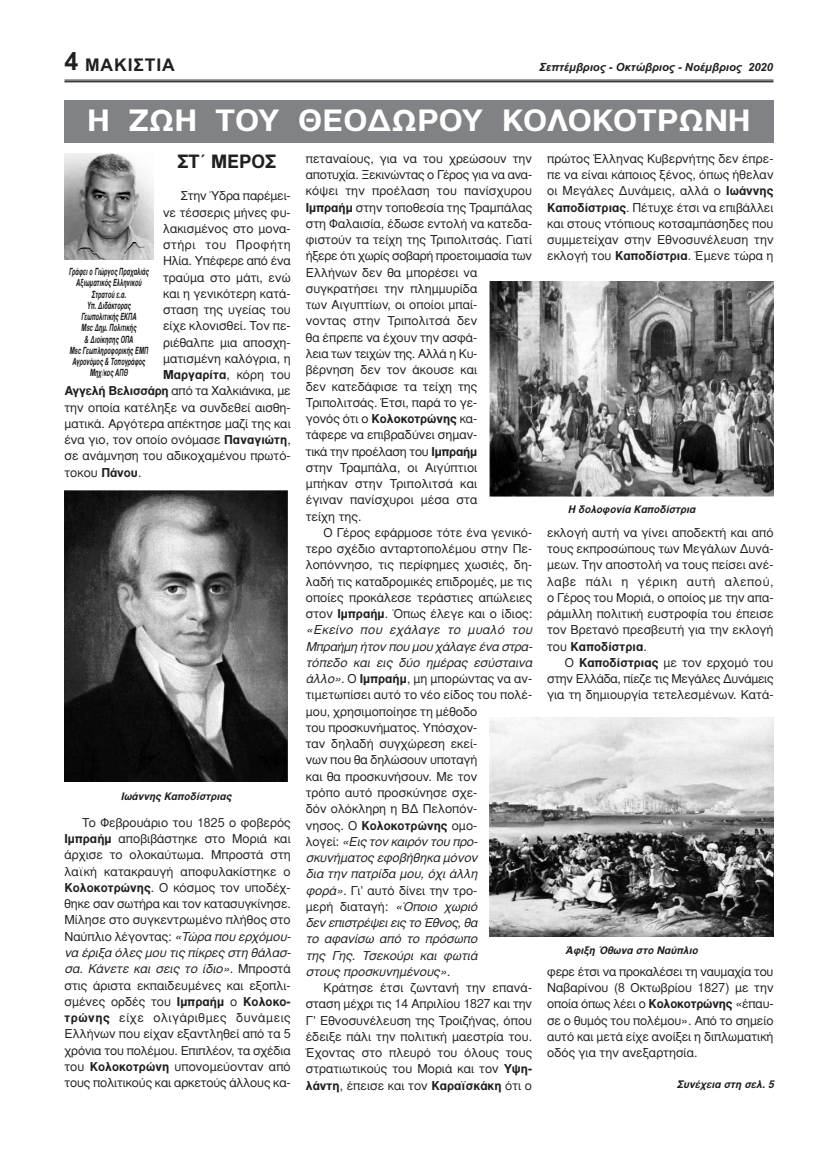
<style>
.page{position:relative;width:838px;height:1157px;background:#fff}
.page>*{position:absolute;margin:0;border:0;box-sizing:border-box;transform-origin:0 0}
.t1{font:700 30px "Gr Helvetica";color:#fff;scale:1.1 1}
.t2{font:700 18.75px "Gr Helvetica";color:#231f20}
.t3{font:700 17.5px "Arial";letter-spacing:.05em;color:#231f20}
.t4{font:12.5px/16.2px "Gr Helvetica";color:#231f20;text-align:justify}
.t5{font:12.5px "Gr Helvetica";letter-spacing:-.02em;color:#231f20}
.t6{font:700 12.5px "Gr Helvetica";color:#231f20}
.t7{font:12.5px "Gr Helvetica";letter-spacing:.04em;color:#231f20}
.t8{font:italic 700 11.25px "Arial";color:#231f20}
.t9{font:italic 700 10.62px "Gr Helvetica";color:#231f20}
.t10{font:700 10px/11.2px "Gr Helvetica";color:#231f20;text-align:center;scale:.6 1}
.s1{font-size:25px}
.s2{font-weight:400}
.s3{font-weight:700}
.s4{font-style:italic}
</style>
<div class="page">
<hr style="left:64px;top:80px;width:709px;height:1px;background:#231f20">
<hr style="left:64px;top:81px;width:709px;height:1px;background:#231f20">
<div style="left:64px;top:100px;width:709px;height:43px;background:#808285"></div>
<img style="left:64px;top:153px;width:89px;height:106px">
<img style="left:64px;top:490px;width:223px;height:291px">
<img style="left:490px;top:282px;width:283px;height:214px">
<img style="left:490px;top:717px;width:283px;height:219px">
<h3 class="t3" style="left:64px;top:54px;width:112px"><span class="s1">4</span> ΜΑΚΙΣΤΙΑ</h3>
<p class="t8" style="left:539px;top:60px;width:235px">Σεπτέμβριος - Οκτώβριος - Νοέμβριος 2020</p>
<h1 class="t1" style="left:87px;top:105px;width:604px">Η ΖΩΗ ΤΟΥ ΘΕΟΔΩΡΟΥ ΚΟΛΟΚΟΤΡΩΝΗ</h1>
<h2 class="t2" style="left:177px;top:151px;width:101px">ΣΤ΄ ΜΕΡΟΣ</h2>
<p class="t4" style="left:181px;top:188px;width:111px">Στην Ύδρα παρέμει-</p>
<p class="t4" style="left:163px;top:204px;width:129px">νε τέσσερις μήνες φυ-</p>
<p class="t4" style="left:163px;top:221px;width:129px">λακισμένος στο μονα-</p>
<p class="t7" style="left:163px;top:238px;width:129px">στήρι του Προφήτη</p>
<p class="t5" style="left:163px;top:254px;width:129px">Ηλία. Υπέφερε από ένα</p>
<p class="t4" style="left:163px;top:269px;width:129px">τραύμα στο μάτι, ενώ</p>
<p class="t4" style="left:163px;top:286px;width:129px">και η γενικότερη κατά-</p>
<p class="t4" style="left:163px;top:302px;width:129px">σταση της υγείας του</p>
<p class="t4" style="left:163px;top:318px;width:129px">είχε κλονισθεί. Τον πε-</p>
<p class="t4" style="left:163px;top:334px;width:129px">ριέθαλπε μια αποσχη-</p>
<p class="t4" style="left:163px;top:351px;width:129px">ματισμένη καλόγρια, η</p>
<p class="t6" style="left:163px;top:368px;width:129px">Μαργαρίτα<span class="s2">, κόρη του</span></p>
<p class="t5" style="left:64px;top:384px;width:228px"><span class="s3">Αγγελή Βελισσάρη</span> από τα Χαλκιάνικα, με</p>
<p class="t4" style="left:64px;top:399px;width:228px">την οποία κατέληξε να συνδεθεί αισθη-</p>
<p class="t4" style="left:64px;top:416px;width:228px">ματικά. Αργότερα απέκτησε μαζί της και</p>
<p class="t4" style="left:64px;top:432px;width:228px">ένα γιο, τον οποίο ονόμασε <span class="s3">Παναγιώτη</span>,</p>
<p class="t4" style="left:64px;top:448px;width:228px">σε ανάμνηση του αδικοχαμένου πρωτό-</p>
<p class="t4" style="left:64px;top:464px;width:79px">τοκου <span class="s3">Πάνου</span>.</p>
<p class="t10" style="left:69px;top:266px;width:137px">Γράφει ο Γιώργος Πραχαλιάς<br>Αξιωματικός Ελληνικού<br>Στρατού ε.α.<br>Υπ. Διδάκτορας<br>Γεωπολιτικής ΕΚΠΑ<br>Msc Δημ. Πολιτικής<br>&amp; Διοίκησης ΟΠΑ<br>Msc Γεωπληροφορικής ΕΜΠ<br>Αγρονόμος &amp; Τοπογράφος<br>Μηχ/κος ΑΠΘ</p>
<p class="t9" style="left:121px;top:790px;width:115px">Ιωάννης Καποδίστριας</p>
<p class="t4" style="left:64px;top:814px;width:231px;text-align:left;text-indent:18px">Το Φεβρουάριο του 1825 ο φοβερός <span class="s3">Ιμπραήμ</span> αποβιβάστηκε στο Μοριά και άρχισε το ολοκαύτωμα. Μπροστά στη λαϊκή κατακραυγή αποφυλακίστηκε ο <span class="s3">Κολοκοτρώνης</span>. Ο κόσμος τον υποδέχ&shy;θηκε σαν σωτήρα και τον κατασυγκίνησε.<br>Μίλησε στο συγκεντρωμένο πλήθος στο Ναύπλιο λέγοντας: <span class="s4">«Τώραπουερχόμου&shy;να έριξα όλες μου τις πίκρες στη θάλασ&shy;σα. Κάνετε και σεις το ίδιο»</span>. Μ π ρ ο σ τ ά στις άριστα εκπαιδευμένες και εξοπλι&shy;σμένες ορδές του <span class="s3">Ιμπραήμ</span> ο <span class="s3">Κολοκο&shy;τρώνης</span> είχε ολιγάριθμες δυνάμεις Eλλήνων που είχαν εξαντληθεί από τα 5 χρόνια του πολέμου. Επιπλέον, τα σχέδια του <span class="s3">Κολοκοτρώνη</span> υπονομεύονταν από τους πολιτικούς και αρκετούς άλλους κα-</p>
<p class="t4" style="left:306px;top:151px;width:228px;text-align:left">πεταναίους, για να του χρεώσουν την αποτυχία. Ξεκινώντας ο Γέρος για να ανα&shy;κόψει την προέλαση του πανίσχυρου<br><span class="s3">Ιμπραήμ</span> στην τοποθεσία της Τραμπάλας στη Φαλαισία, έδωσε εντολή να κατεδα&shy;φιστούν τα τείχη της Τριπολιτσάς. Γιατί ήξερε ότι χωρίς σοβαρή προετοιμασία των<br>Ελλήνων δεν θα μπορέσει να συγκρατήσει την πλημμυρίδα<br>των Αιγυπτίων, οι οποίοι μπαί-<br>νοντας στην Τριπολιτσά δεν<br>θα έπρεπε να έχουν την ασφά-<br>λεια των τειχών της. Αλλά η Κυ-<br>βέρνηση δεν τον άκουσε και<br>δεν κατεδάφισε τα τείχη της<br>Τριπολιτσάς. Έτσι, παρά το γε-<br>γονός ότι ο <span class="s3">Κολοκοτρώνης</span> κα-<br>τάφερε να επιβραδύνει σημαν-<br>τικά την προέλαση του <span class="s3">Ιμπραήμ<br></span>στην Τραμπάλα, οι Αιγύπτιοι<br>μπήκαν στην Τριπολιτσά και<br>έγιναν πανίσχυροι μέσα στα<br>τείχη της.</p>
<p class="t4" style="left:306px;top:524px;width:231px;text-align:left;text-indent:18px">Ο Γέρος εφάρμοσε τότε ένα γενικό&shy;τερο σχέδιο ανταρτοπολέμου στην Πε&shy;λοπόννησο, τις περίφημες χωσιές, δη&shy;λαδή τις καταδρομικές επιδρομές, με τις οποίες προκάλεσε τεράστιες απώλειες στον <span class="s3">Ιμπραήμ</span>. Όπως έλεγε και ο ίδιος: <span class="s4">«Εκείνο που εχάλαγε το μυαλό του<br>Μπραήμη ήτον που μου χάλαγε ένα στρα&shy;τόπεδο και εις δύο ημέρας εσύσταινα άλλο».</span>Ο <span class="s3">Ιμπραήμ</span>, μη μπορώντας να αν&shy;τιμετωπίσει αυτό το νέο είδος του πολέ&shy;μου, χρησιμοποίησε τη μέθοδο<br>του προσκυνήματος. Υπόσχον-<br>ταν δηλαδή συγχώρεση εκεί-<br>νων που θα δηλώσουν υποταγή<br>και θα προσκυνήσουν. Με τον<br>τρόπο αυτό προσκύνησε σχε-<br>δόν ολόκληρη η ΒΔ Πελοπόν-<br>νησος. Ο <span class="s3">Κολοκοτρώνης</span> ομο-<br>λ ο γ ε ί : <span class="s4">«Εις τον καιρόν του προ&shy;σκυνήματος εφοβήθηκα μόνον<br>δια την πατρίδα μου, όχι άλλη φορά».</span>Γι’ αυτό δίνει την τρο-<br>μερή διαταγή: <span class="s4">«Όποιο χωριό<br>δεν επιστρέψει εις το Έθνος, θα<br>το αφανίσω από το πρόσωπο<br>της Γης. Τσεκούρι και φωτιά<br>στους προσκυνημένους».</span></p>
<p class="t4" style="left:306px;top:979px;width:228px;text-indent:18px">Κράτησε έτσι ζωντανή την επανά&shy;σταση μέχρι τις 14 Απριλίου 1827 και την Γ’ Εθνοσυνέλευση της Τροιζήνας, όπου έδειξε πάλι την πολιτική μαεστρία του.<br>Έχοντας στο πλευρό του όλους τους στρατιωτικούς του Μοριά και τον <span class="s3">Υψη&shy;λάντη</span>, έπεισε και τον <span class="s3">Καραϊσκάκη</span> ότι ο</p>
<p class="t4" style="left:547px;top:151px;width:228px">πρώτος Έλληνας Κυβερνήτης δεν έπρε&shy;πε να είναι κάποιος ξένος, όπως ήθελαν οι Μεγάλες Δυνάμεις, αλλά ο <span class="s3">Ιωάννης Καποδίστριας</span>. Πέτυχε έτσι να επιβάλλει και στους ντόπιους κοτσαμπάσηδες που συμμετείχαν στην Εθνοσυνέλευση την εκλογή του <span class="s3">Καποδίστρια</span>. Έμενε τώρα η</p>
<p class="t9" style="left:568px;top:504px;width:131px">Η δολοφονία Καποδίστρια</p>
<p class="t4" style="left:547px;top:524px;width:228px">εκλογή αυτή να γίνει αποδεκτή και από τους εκπροσώπους των Μεγάλων Δυνά&shy;μεων. Την αποστολή να τους πείσει ανέ&shy;λαβε πάλι η γέρικη αυτή αλεπού, ο Γέρος του Μοριά, ο οποίος με την απα&shy;ράμιλλη πολιτική ευστροφία του έπεισε τον Βρετανό πρεσβευτή για την εκλογή του <span class="s3">Καποδίστρια</span>.</p>
<p class="t4" style="left:547px;top:654px;width:228px;text-indent:18px">O <span class="s3">Καποδίστριας</span> με τον ερχομό του στην Ελλάδα, πίεζε τις Μεγάλες Δυνάμεις για τη δημιουργία τετελεσμένων. Κατά-</p>
<p class="t9" style="left:565px;top:944px;width:136px">Άφιξη Όθωνα στο Ναύπλιο</p>
<p class="t4" style="left:547px;top:963px;width:228px">φερε έτσι να προκαλέσει τη ναυμαχία του Ναβαρίνου (8 Οκτωβρίου 1827) με την οποία όπως λέει ο <span class="s3">Κολοκοτρώνης</span> «έπαυ&shy;σε ο θυμός του πολέμου». Από το σημείο αυτό και μετά είχε ανοίξει η διπλωματική οδός για την ανεξαρτησία.</p>
<p class="t9" style="left:676px;top:1078px;width:101px">Συνέχεια στη σελ. 5</p>
</div>
